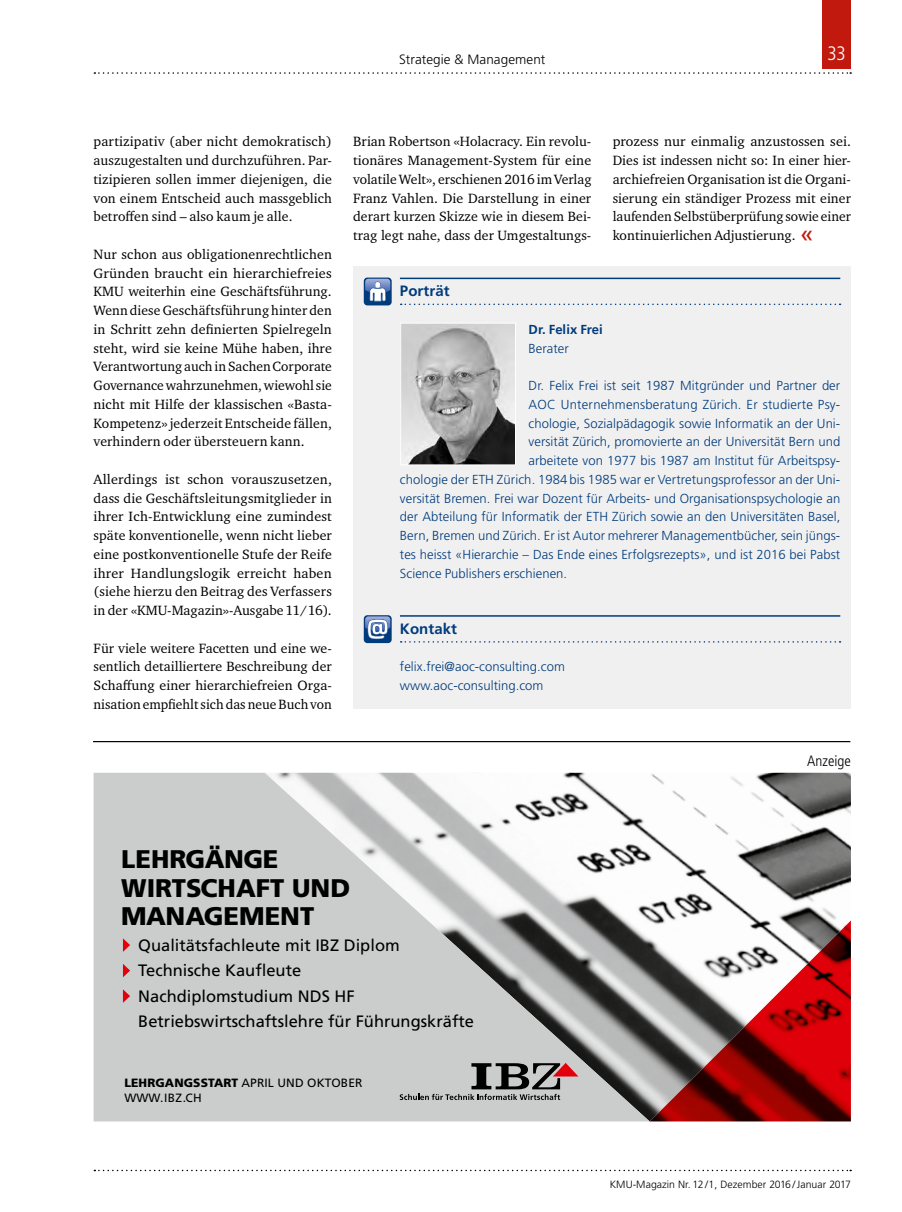
<style>
.page{position:relative;width:902px;height:1212px;background:#fff}
.page>*{position:absolute;margin:0;border:0;box-sizing:border-box;transform-origin:0 0}
.t1{font:900 25.5px/28.5px "Frutiger";color:#000}
.t2{font:300 condensed 19.5px "Frutiger LT Std";color:#fff}
.t3{font:16.5px/25.5px "Frutiger";color:#000}
.t4{font:700 15px "Frutiger LT Std";letter-spacing:.005em;color:#003b7c}
.t5{font:300 condensed 15px "Frutiger LT Std";letter-spacing:.005em;color:#000}
.t6{font:13.8px/18.8px "Charter ITC Std";letter-spacing:.005em;color:#000;text-align:justify}
.t7{font:300 13.5px "Frutiger LT Std";letter-spacing:.005em;color:#000}
.t8{font:300 13.05px/18.8px "Frutiger LT Std";letter-spacing:.005em;color:#003b7c}
.t9{font:700 13.05px "Frutiger LT Std";letter-spacing:.005em;color:#003b7c}
.t10{font:12px/15px "Frutiger";letter-spacing:.01em;color:#000}
.t11{font:300 10.5px "Frutiger LT Std";letter-spacing:.005em;color:#000}
.s1{font-family:"Frutiger LT Std";font-size:24px;color:#c1190e}
.s2{font-weight:900}
</style>
<div class="page">
<svg style="left:94px;top:72px;width:757px;height:2px"></svg>
<svg style="left:94px;top:1170px;width:757px;height:1px"></svg>
<div style="left:822px;top:0;width:28px;height:68px;background:#c1190e"></div>
<div style="left:353px;top:267px;width:497px;height:442px;background:#f0f0f0"></div>
<hr style="left:400px;top:278px;width:440px;height:1px;background:#003b7c">
<svg style="left:400px;top:304px;width:440px;height:1px"></svg>
<hr style="left:400px;top:615px;width:440px;height:2px;background:#003b7c">
<svg style="left:400px;top:641px;width:440px;height:2px"></svg>
<div style="left:364px;top:278px;width:27px;height:27px;background:#003b7c;border-radius:4px"></div>
<svg style="left:365px;top:279px;width:25px;height:22px"></svg>
<div style="left:364px;top:615px;width:27px;height:28px;background:#003b7c;border-radius:4px"></div>
<svg style="left:365px;top:616px;width:25px;height:23px"></svg>
<img style="left:402px;top:325px;width:112px;height:138px">
<div style="left:400px;top:323px;width:116px;height:142px;border:1px solid #fff"></div>
<img style="left:649px;top:773px;width:201px;height:147px">
<svg style="left:94px;top:773px;width:555px;height:348px;fill:#cbcccc"></svg>
<img style="left:649px;top:920px;width:201px;height:201px">
<svg style="left:123px;top:938px;width:7px;height:14px"></svg>
<svg style="left:123px;top:964px;width:7px;height:13px"></svg>
<svg style="left:123px;top:989px;width:7px;height:14px"></svg>
<svg style="left:399px;top:1063px;width:179px;height:37px;background:#9e9899"></svg>
<hr style="left:93px;top:741px;width:757px;height:1px;background:#000">
<p class="t7" style="left:399px;top:51px;width:148px">Strategie &amp; Management</p>
<h2 class="t2" style="left:827px;top:42px;width:20px">33</h2>
<p class="t6" style="left:94px;top:132px;width:240px">partizipativ (aber nicht demokratisch) auszugestalten und durchzuführen. Par&shy;tizipieren sollen immer diejenigen, die von einem Entscheid auch massgeblich betroffen sind – also kaum je alle.</p>
<p class="t6" style="left:94px;top:244px;width:240px">Nur schon aus obligationenrechtlichen Gründen braucht ein hierarchiefreies KMU weiterhin eine Geschäftsführung.<br>Wenn diese Geschäftsführung hinter den in Schritt zehn definierten Spielregeln steht, wird sie keine Mühe haben, ihre Verantwortung auch in Sachen Corporate Governance wahrzunehmen, wiewohl sie nicht mit Hilfe der klassischen «Basta-Kompetenz» jederzeit Entscheide fällen, verhindern oder übersteuern kann.</p>
<p class="t6" style="left:94px;top:469px;width:240px">Allerdings ist schon vorauszusetzen, dass die Geschäftsleitungsmitglieder in ihrer Ich-Entwicklung eine zumindest späte konventionelle, wenn nicht lieber eine postkonventionelle Stufe der Reife ihrer Handlungslogik erreicht haben (siehe hierzu den Beitrag des Verfassers in der «KMU-Magazin»-Ausgabe 11/16).</p>
<p class="t6" style="left:94px;top:638px;width:240px">Für viele weitere Facetten und eine we&shy;sentlich detailliertere Beschreibung der Schaffung einer hierarchiefreien Orga&shy;nisation empfiehlt sich das neue Buch von</p>
<p class="t6" style="left:353px;top:132px;width:240px">Brian Robertson «Holacracy. Ein revolu&shy;tionäres Management-System für eine volatile Welt», erschienen 2016 im Verlag Franz Vahlen. Die Darstellung in einer derart kurzen Skizze wie in diesem Bei&shy;trag legt nahe, dass der Umgestaltungs-</p>
<p class="t6" style="left:612px;top:132px;width:240px">prozess nur einmalig anzustossen sei.<br>Dies ist indessen nicht so: In einer hier&shy;archiefreien Organisation ist die Organi&shy;sierung ein ständiger Prozess mit einer laufenden Selbstüberprüfung sowie einer kontinuierlichen Adjustierung. <span class="s1">«</span></p>
<p class="t4" style="left:400px;top:282px;width:51px">Porträt</p>
<p class="t9" style="left:528px;top:322px;width:76px">Dr. Felix Frei</p>
<p class="t8" style="left:528px;top:339px;width:42px">Berater</p>
<p class="t8" style="left:528px;top:376px;width:313px">Dr. Felix Frei ist seit 1987 Mitgründer und Partner der</p>
<p class="t8" style="left:528px;top:395px;width:313px">AOC Unternehmensberatung Zürich. Er studierte Psy-</p>
<p class="t8" style="left:528px;top:414px;width:313px">chologie, Sozialpädagogik sowie Informatik an der Uni-</p>
<p class="t8" style="left:528px;top:433px;width:313px">versität Zürich, promovierte an der Universität Bern und</p>
<p class="t8" style="left:528px;top:451px;width:313px">arbeitete von 1977 bis 1987 am Institut für Arbeitspsy-</p>
<p class="t8" style="left:400px;top:470px;width:442px">chologie der ETH Zürich. 1984 bis 1985 war er Vertretungsprofessor an der Uni-</p>
<p class="t8" style="left:400px;top:489px;width:442px">versität Bremen. Frei war Dozent für Arbeits- und Organisationspsychologie an</p>
<p class="t8" style="left:400px;top:508px;width:442px">der Abteilung für Informatik der ETH Zürich sowie an den Universitäten Basel,</p>
<p class="t8" style="left:400px;top:526px;width:442px">Bern, Bremen und Zürich. Er ist Autor mehrerer Managementbücher, sein jüngs-</p>
<p class="t8" style="left:400px;top:545px;width:442px">tes heisst «Hierarchie – Das Ende eines Erfolgsrezepts», und ist 2016 bei Pabst</p>
<p class="t8" style="left:400px;top:564px;width:169px">Science Publishers erschienen.</p>
<p class="t4" style="left:400px;top:620px;width:59px">Kontakt</p>
<p class="t8" style="left:400px;top:658px;width:166px">felix.frei@aoc-consulting.com www.aoc-consulting.com</p>
<p class="t5" style="left:807px;top:752px;width:45px">Anzeige</p>
<h1 class="t1" style="left:121px;top:845px;width:230px">LEHRGÄNGE<br>WIRTSCHAFT UND<br>MANAGEMENT</h1>
<p class="t3" style="left:138px;top:932px;width:337px">Qualitätsfachleute mit IBZ Diplom Technische Kaufleute<br>Nachdiplomstudium NDS HF Betriebswirtschaftslehre für Führungskräfte</p>
<p class="t10" style="left:124px;top:1075px;width:239px"><span class="s2">LEHRGANGSSTART</span> APRIL UND OKTOBER<br>WWW.IBZ.CH</p>
<p class="t11" style="left:609px;top:1178px;width:242px">KMU-Magazin Nr. 12/1, Dezember 2016/Januar 2017</p>
</div>
